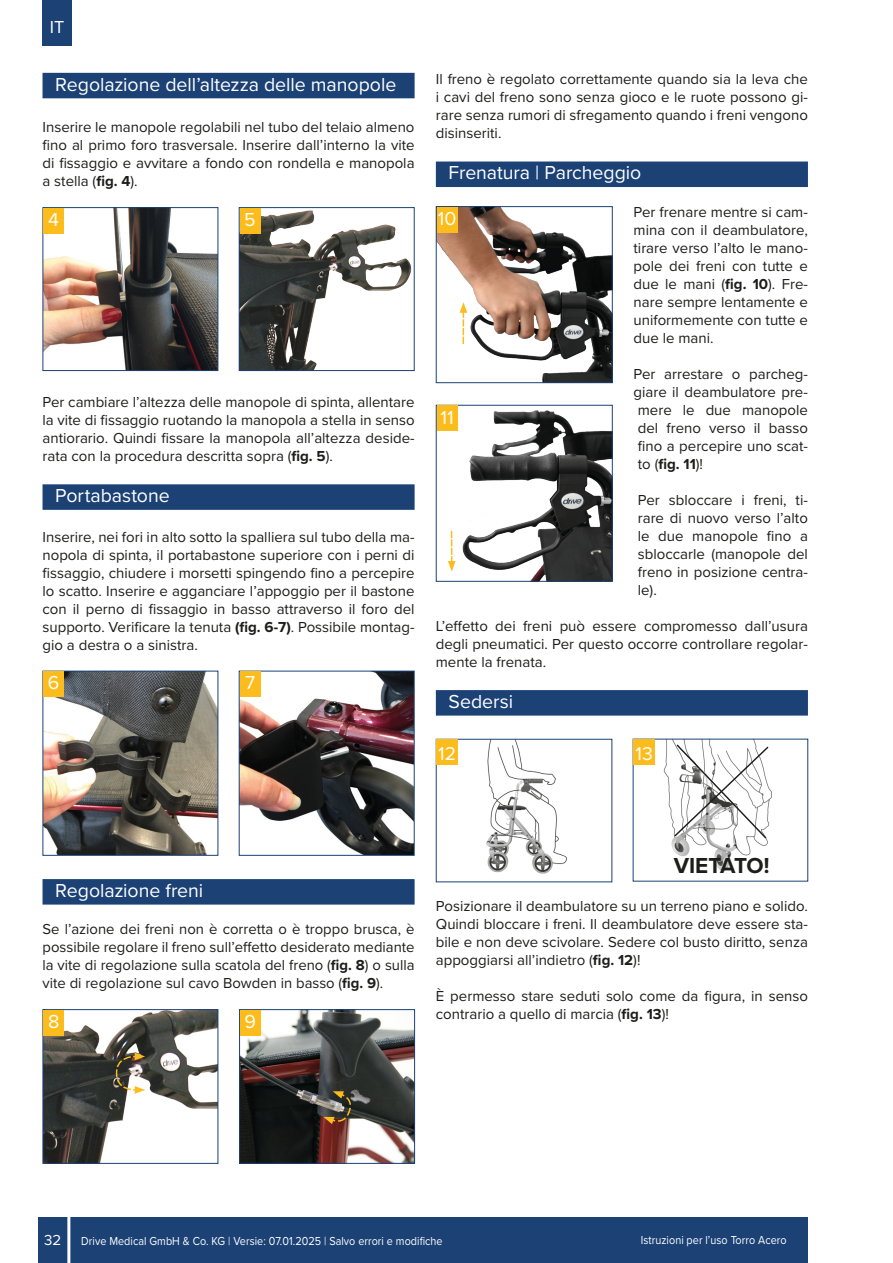
<style>
.page{position:relative;width:893px;height:1263px;background:#fff}
.page>*{position:absolute;margin:0;border:0;box-sizing:border-box;transform-origin:0 0}
.Text___0_mm{font:700 22.5px "Proxima Nova";letter-spacing:-.01em;color:#1d1d1b}
.Balken_Absatz_blau_IT{font:19.5px "Proxima Nova";color:#fff}
.Fußzeile_mittig{font:19.5px "Proxima Nova";color:#fff}
.Fußzeile_mittig-2{font:19.2px "Proxima Nova";color:#fff}
.t1{font:18px "Proxima Nova";color:#fff}
.Text___0_mm_Blocksatzt_verbessert_IT{font:15px/18px "Proxima Nova";color:#1d1d1b;text-align:justify}
.Text___0_mm_Blocksatzt_verbessert_DE{font:15px/18px "Proxima Nova";color:#1d1d1b;text-align:justify}
.t2{font:15px "Proxima Nova";color:#fff}
.t3{font:12px "Proxima Nova";letter-spacing:.005em;color:#fff;scale:.9 1}
.s1{font-weight:700}
</style>
<div class="page">
<div style="left:38px;top:1217px;width:770px;height:46px;background:#1b4175"></div>
<hr style="left:67px;top:1211px;width:3px;height:52px;background:#fff">
<div style="left:43px;top:0;width:29px;height:46px;background:#1b4175"></div>
<div style="left:43px;top:73px;width:372px;height:25px;background:#1b4175"></div>
<div style="left:43px;top:484px;width:372px;height:26px;background:#1b4175"></div>
<div style="left:43px;top:879px;width:372px;height:25px;background:#1b4175"></div>
<img style="left:42px;top:207px;width:177px;height:164px">
<div style="left:43px;top:208px;width:21px;height:25px;background:#fcbd1c"></div>
<svg style="left:238px;top:207px;width:177px;height:164px"></svg>
<div style="left:240px;top:208px;width:20px;height:25px;background:#fcbd1c"></div>
<svg style="left:42px;top:670px;width:177px;height:186px;background:#79756f"></svg>
<div style="left:43px;top:671px;width:21px;height:26px;background:#fcbd1c"></div>
<img style="left:238px;top:670px;width:177px;height:186px">
<div style="left:240px;top:671px;width:20px;height:26px;background:#fcbd1c"></div>
<svg style="left:42px;top:1009px;width:177px;height:155px"></svg>
<svg style="left:239px;top:1009px;width:176px;height:155px;background:#5e5a58"></svg>
<div style="left:43px;top:1010px;width:21px;height:25px;background:#fcbd1c"></div>
<div style="left:240px;top:1010px;width:21px;height:25px;background:#fcbd1c"></div>
<div style="left:436px;top:162px;width:372px;height:25px;background:#1b4175"></div>
<div style="left:436px;top:690px;width:372px;height:26px;background:#1b4175"></div>
<svg style="left:632px;top:738px;width:176px;height:144px"></svg>
<svg style="left:435px;top:738px;width:178px;height:145px"></svg>
<div style="left:437px;top:740px;width:21px;height:25px;background:#fcbd1c"></div>
<div style="left:633px;top:739px;width:22px;height:26px;background:#fcbd1c"></div>
<img style="left:451px;top:407px;width:160px;height:173px">
<div style="left:436px;top:405px;width:177px;height:177px;border:1px solid #1b4175"></div>
<svg style="left:448px;top:531px;width:8px;height:41px"></svg>
<div style="left:437px;top:406px;width:20px;height:25px;background:#fcbd1c"></div>
<img style="left:438px;top:208px;width:173px;height:173px">
<div style="left:436px;top:206px;width:177px;height:177px;border:1px solid #1b4175"></div>
<svg style="left:460px;top:302px;width:7px;height:42px"></svg>
<div style="left:437px;top:207px;width:20px;height:25px;background:#fcbd1c"></div>
<p class="t1" style="left:50px;top:14px;width:16px">IT</p>
<p class="Balken_Absatz_blau_IT" style="left:55px;top:70px;width:343px">Regolazione dell’altezza delle manopole</p>
<p class="Text___0_mm_Blocksatzt_verbessert_IT" style="left:43px;top:118px;width:374px">Inserire le manopole regolabili nel tubo del telaio almeno fino al primo foro trasversale. Inserire dall’interno la vite di fissaggio e avvitare a fondo con rondella e manopola a stella (<span class="s1">fig. 4</span>).</p>
<p class="Fußzeile_mittig" style="left:48px;top:205px;width:12px">4</p>
<p class="Fußzeile_mittig" style="left:244px;top:205px;width:13px">5</p>
<p class="Text___0_mm_Blocksatzt_verbessert_IT" style="left:43px;top:392px;width:374px">Per cambiare l’altezza delle manopole di spinta, allentare la vite di fissaggio ruotando la manopola a stella in senso antiorario. Quindi fissare la manopola all’altezza deside&shy;rata con la procedura descritta sopra (<span class="s1">fig. 5</span>).</p>
<p class="Balken_Absatz_blau_IT" style="left:55px;top:481px;width:116px">Portabastone</p>
<p class="Text___0_mm_Blocksatzt_verbessert_DE" style="left:43px;top:527px;width:374px">Inserire, nei fori in alto sotto la spalliera sul tubo della ma&shy;nopola di spinta, il portabastone superiore con i perni di fissaggio, chiudere i morsetti spingendo fino a percepire lo scatto. Inserire e agganciare l’appoggio per il bastone con il perno di fissaggio in basso attraverso il foro del supporto. Verificare la tenuta <span class="s1">(fig. 6-7)</span>. Possibile montag&shy;gio a destra o a sinistra.</p>
<p class="Fußzeile_mittig" style="left:48px;top:668px;width:13px">6</p>
<p class="Fußzeile_mittig" style="left:245px;top:668px;width:12px">7</p>
<p class="Text___0_mm_Blocksatzt_verbessert_IT" style="left:436px;top:69px;width:374px">Il freno è regolato correttamente quando sia la leva che i cavi del freno sono senza gioco e le ruote possono gi&shy;rare senza rumori di sfregamento quando i freni vengono disinseriti.</p>
<p class="Balken_Absatz_blau_IT" style="left:449px;top:158px;width:194px">Frenatura | Parcheggio</p>
<p class="Text___0_mm_Blocksatzt_verbessert_IT" style="left:634px;top:202px;width:176px">Per frenare mentre si cam&shy;mina con il deambulatore, tirare verso l’alto le mano&shy;pole dei freni con tutte e due le mani (<span class="s1">fig. 10</span>). Fre&shy;nare sempre lentamente e uniformemente con tutte e due le mani.</p>
<p class="Text___0_mm_Blocksatzt_verbessert_IT" style="left:634px;top:364px;width:176px">Per arrestare o parcheg&shy;giare il deambulatore pre&shy;mere le due manopole del freno verso il basso fino a percepire uno scat&shy;to (<span class="s1">fig. 11</span>)!</p>
<p class="Text___0_mm_Blocksatzt_verbessert_IT" style="left:638px;top:490px;width:172px">Per sbloccare i freni, ti&shy;rare di nuovo verso l’alto le due manopole fino a sbloccarle (manopole del freno in posizione centra&shy;le).</p>
<p class="Text___0_mm_Blocksatzt_verbessert_IT" style="left:436px;top:616px;width:374px">L’effetto dei freni può essere compromesso dall’usura degli pneumatici. Per questo occorre controllare regolar&shy;mente la frenata.</p>
<p class="Balken_Absatz_blau_IT" style="left:449px;top:687px;width:66px">Sedersi</p>
<p class="Fußzeile_mittig-2" style="left:438px;top:739px;width:19px">12</p>
<p class="Fußzeile_mittig-2" style="left:635px;top:739px;width:19px">13</p>
<p class="Fußzeile_mittig" style="left:438px;top:204px;width:20px">10</p>
<p class="Fußzeile_mittig" style="left:440px;top:402px;width:15px">11</p>
<p class="Balken_Absatz_blau_IT" style="left:55px;top:876px;width:149px">Regolazione freni</p>
<p class="Text___0_mm_Blocksatzt_verbessert_IT" style="left:43px;top:919px;width:374px">Se l’azione dei freni non è corretta o è troppo brusca, è possibile regolare il freno sull’effetto desiderato mediante la vite di regolazione sulla scatola del freno (<span class="s1">fig. 8</span>) o sulla vite di regolazione sul cavo Bowden in basso (<span class="s1">fig. 9</span>).</p>
<p class="Fußzeile_mittig" style="left:48px;top:1007px;width:13px">8</p>
<p class="Fußzeile_mittig" style="left:245px;top:1007px;width:13px">9</p>
<p class="Text___0_mm" style="left:674px;top:849px;width:97px">VIETATO!</p>
<p class="Text___0_mm_Blocksatzt_verbessert_IT" style="left:436px;top:896px;width:374px">Posizionare il deambulatore su un terreno piano e solido.<br>Quindi bloccare i freni. Il deambulatore deve essere sta&shy;bile e non deve scivolare. Sedere col busto diritto, senza appoggiarsi all’indietro (<span class="s1">fig. 12</span>)!</p>
<p class="Text___0_mm_Blocksatzt_verbessert_IT" style="left:436px;top:986px;width:374px">È permesso stare seduti solo come da figura, in senso contrario a quello di marcia (<span class="s1">fig. 13</span>)!</p>
<p class="t2" style="left:44px;top:1229px;width:19px">32</p>
<p class="t3" style="left:81px;top:1232px;width:403px">Drive Medical GmbH &amp; Co. KG | Versie: 07.01.2025 | Salvo errori e modifiche</p>
<p class="t3" style="left:641px;top:1231px;width:163px">Istruzioni per l’uso Torro Acero</p>
</div>
